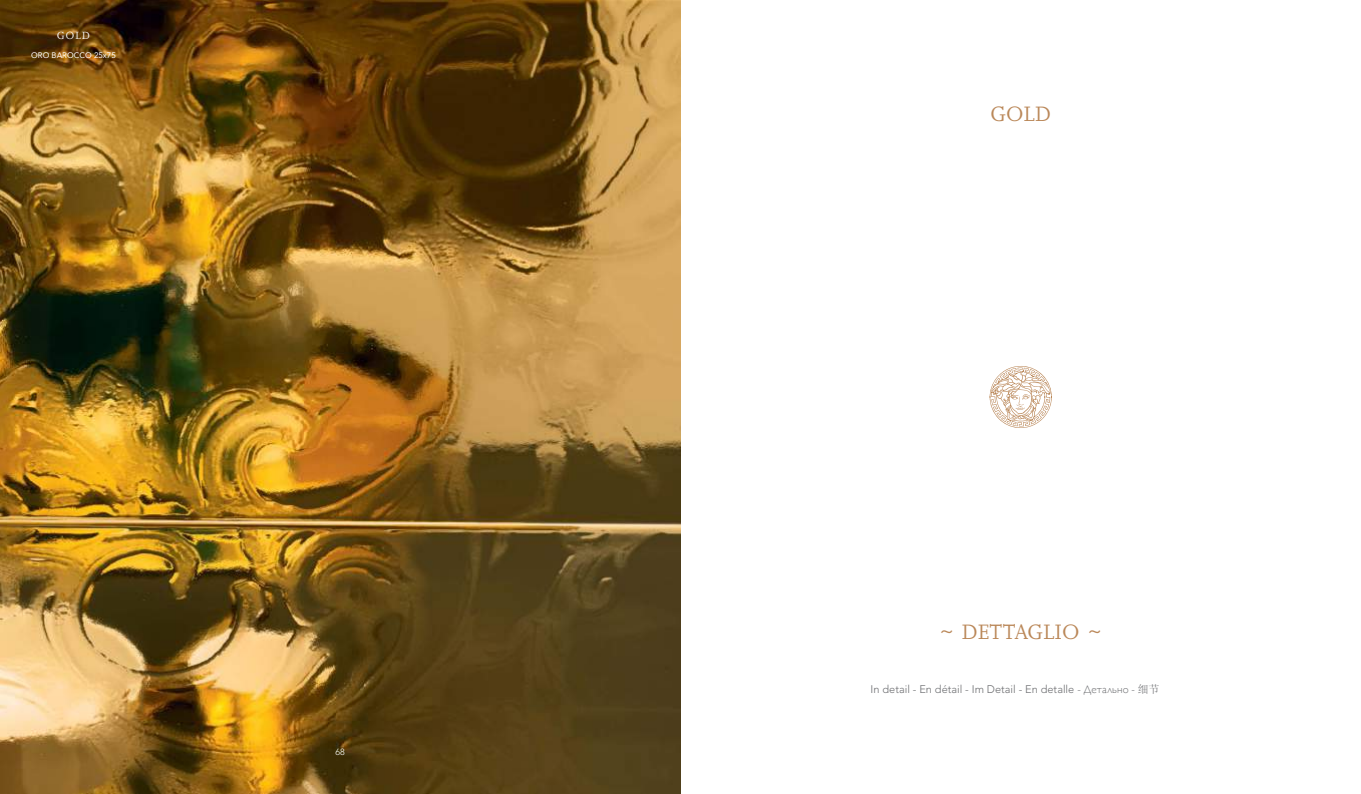
<style>
.page{position:relative;width:1361px;height:794px;background:#fff}
.page>*{position:absolute;margin:0;border:0;box-sizing:border-box;transform-origin:0 0}
.t1{font:24px "Joanna MT Std";letter-spacing:.025em;color:#ba8758}
.t2{font:12px "Joanna MT Std";color:#fff}
.t3{font:300 11px "Avenir LT Std";color:#6d6e71}
.t4{font:300 9px "Avenir LT Std";color:#fff}
.t5{font:8px "Avenir LT Std";color:#fff}
.s1{font-family:"Avenir LT Std";font-weight:300}
.s2{font-family:"Gill Sans"}
.s3{font-family:"Sim Sun";font-weight:400}
</style>
<div class="page">
<svg style="left:989px;top:366px;width:63px;height:62px"></svg>
<img style="left:0;top:0;width:680px;height:794px">
<p class="t2" style="left:57px;top:29px;width:34px">GOLD</p>
<p class="t5" style="left:31px;top:50px;width:86px">ORO BAROCCO 25x75</p>
<p class="t4" style="left:335px;top:747px;width:11px">68</p>
<h1 class="t1" style="left:991px;top:101px;width:61px">GOLD</h1>
<h1 class="t1" style="left:938px;top:619px;width:165px"><span class="s1">~</span> DETTAGLIO <span class="s1">~</span></h1>
<p class="t3" style="left:870px;top:682px;width:290px">In detail - En détail - Im Detail - En detalle <span class="s2">- Детально -</span> <span class="s3">细节</span></p>
</div>
